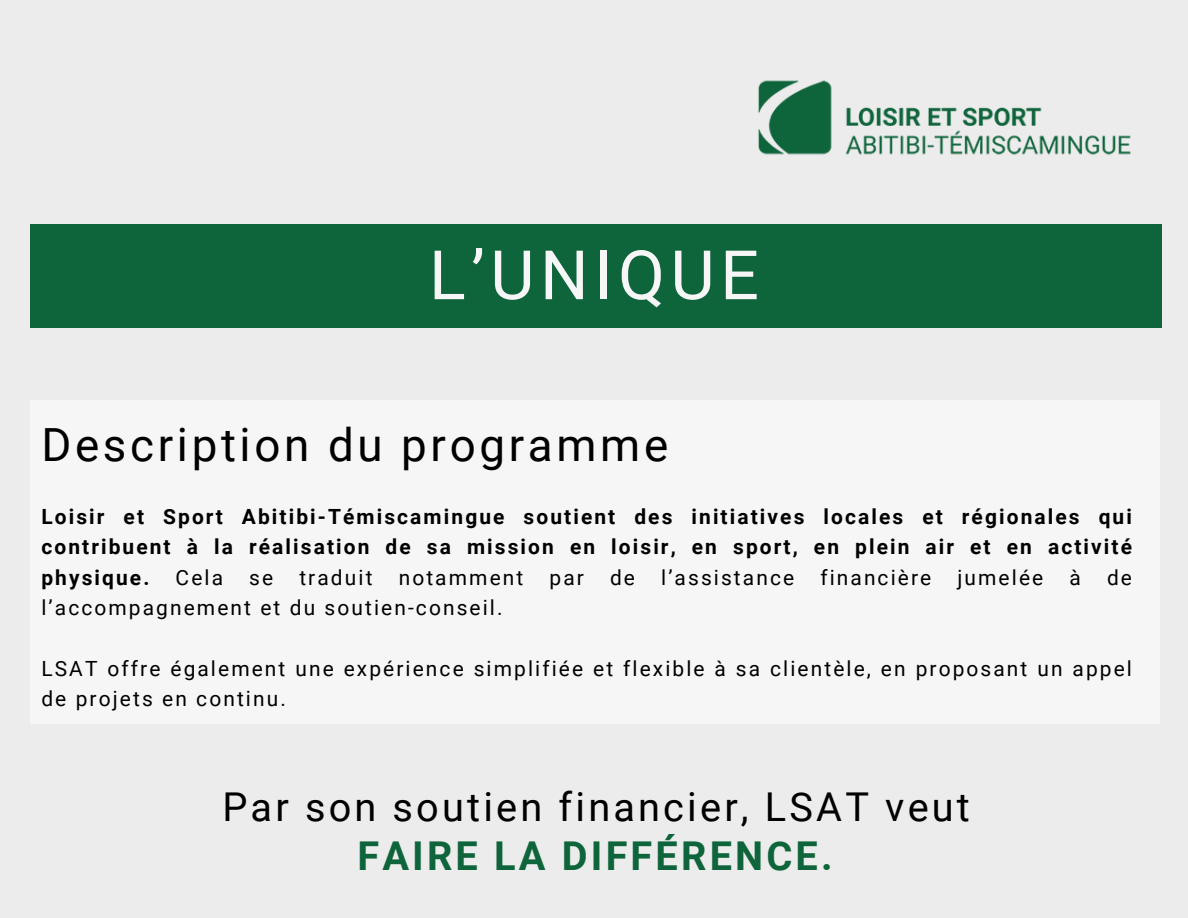
<style>
.page{position:relative;width:1188px;height:918px;background:#ececec}
.page>*{position:absolute;margin:0;border:0;box-sizing:border-box;transform-origin:0 0}
.t1{font:68.25px "Roboto";letter-spacing:.08em;color:#f6f6f6}
.t2{font:45.75px "Roboto";letter-spacing:.08em;color:#000}
.t3{font:39.75px "Roboto";letter-spacing:.08em;color:#000}
.t4{font:700 39.75px "Roboto";letter-spacing:.08em;color:#0e643b}
.t5{font:21px/30.3px "Roboto";letter-spacing:.1em;color:#000}
.t6{font:700 21px/30.3px "Roboto";letter-spacing:.1em;color:#000;text-align:justify}
</style>
<div class="page">
<img style="left:758px;top:80px;width:373px;height:75px">
<div style="left:30px;top:225px;width:1132px;height:103px;background:#0e643b"></div>
<div style="left:30px;top:400px;width:1130px;height:324px;background:#f6f6f6"></div>
<p class="t1" style="left:429px;top:236px;width:331px">L’UNIQUE</p>
<h3 class="t2" style="left:41px;top:419px;width:628px">Description du programme</h3>
<p class="t6" style="left:41px;top:502px;width:1092px">Loisir et Sport Abitibi-Témiscamingue soutient des initiatives locales et régionales qui contribuent à la réalisation de sa mission en loisir, en sport, en plein air et en activité physique.</p>
<p class="t5" style="left:176px;top:562px;width:49px">Cela</p>
<p class="t5" style="left:249px;top:562px;width:25px">se</p>
<p class="t5" style="left:299px;top:562px;width:337px">traduit notamment par de</p>
<p class="t5" style="left:661px;top:562px;width:134px">l’assistance</p>
<p class="t5" style="left:820px;top:562px;width:112px">financière</p>
<p class="t5" style="left:957px;top:562px;width:87px">jumelée</p>
<p class="t5" style="left:1069px;top:562px;width:13px">à</p>
<p class="t5" style="left:1107px;top:562px;width:26px">de</p>
<p class="t5" style="left:41px;top:593px;width:463px">l’accompagnement et du soutien-conseil.</p>
<h4 class="t5" style="left:41px;top:654px;width:1092px">LSAT offre également une expérience simplifiée et flexible à sa clientèle, en proposant un appel de projets en continu.</h4>
<h1 class="t3" style="left:222px;top:784px;width:749px">Par son soutien financier, LSAT veut</h1>
<h2 class="t4" style="left:357px;top:833px;width:477px">FAIRE LA DIFFÉRENCE.</h2>
</div>
